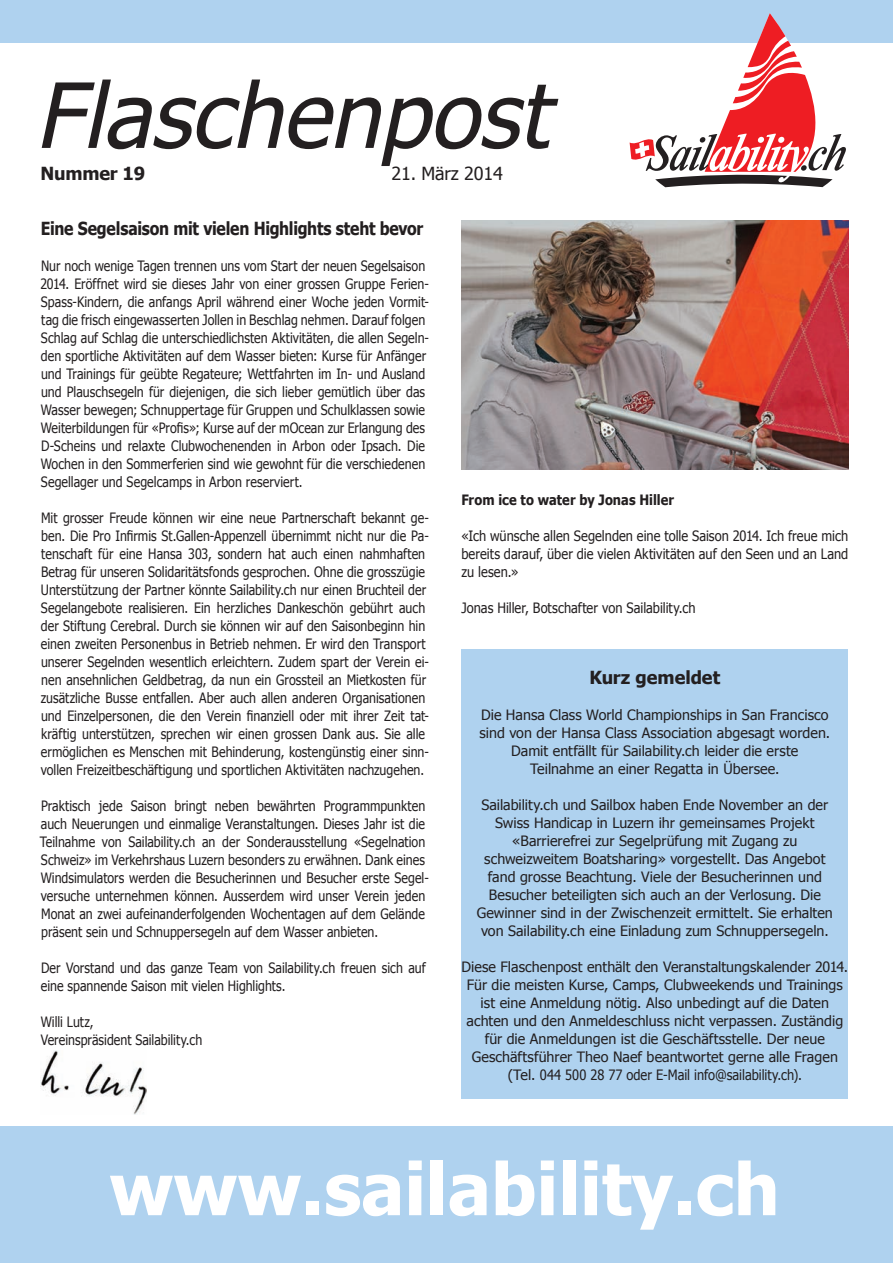
<style>
.page{position:relative;width:893px;height:1263px;background:#fff}
.page>*{position:absolute;margin:0;border:0;box-sizing:border-box;transform-origin:0 0}
.t1{font:italic 90px "Tahoma";color:#231f20}
.t2{font:700 72px "Tahoma";color:#fff}
.t3{font:700 18px "Tahoma";letter-spacing:-.01em;color:#231f20;scale:.87 1}
.t4{font:700 18px "Tahoma";letter-spacing:-.01em;color:#231f20}
.t5{font:18px "Tahoma";letter-spacing:-.01em;color:#231f20}
.t6{font:14.25px/18px "Tahoma";color:#231f20;scale:.87 1}
.t7{font:14.25px/18px "Tahoma";color:#231f20;text-align:center}
.t8{font:14.25px/18px "Tahoma";color:#231f20;text-align:justify;scale:.9 1}
.t9{font:700 14.25px "Tahoma";letter-spacing:.005em;color:#231f20;scale:.9 1}
</style>
<div class="page">
<div style="left:0;top:1126px;width:893px;height:137px;background:#afd2ef"></div>
<div style="left:0;top:0;width:893px;height:43px;background:#afd2ef"></div>
<svg style="left:630px;top:13px;width:216px;height:174px"></svg>
<div style="left:461px;top:649px;width:387px;height:449px;background:#afd2ef"></div>
<img style="left:40px;top:1050px;width:106px;height:64px">
<img style="left:461px;top:220px;width:387px;height:249px">
<h1 class="t1" style="left:35px;top:55px;width:538px">Flaschenpost</h1>
<p class="t4" style="left:40px;top:160px;width:106px">Nummer 19</p>
<p class="t5" style="left:392px;top:161px;width:113px">21. März 2014</p>
<p class="t3" style="left:41px;top:216px;width:441px">Eine Segelsaison mit vielen Highlights steht bevor</p>
<p class="t6" style="left:40px;top:256px;width:448px">Nur noch wenige Tagen trennen uns vom Start der neuen Segelsaison 2014. Eröffnet wird sie dieses Jahr von einer grossen Gruppe Ferien-Spass-Kindern, die anfangs April während einer Woche jeden Vormit&shy;tag die frisch eingewasserten Jollen in Beschlag nehmen. Darauf folgen Schlag auf Schlag die unterschiedlichsten Aktivitäten, die allen Segeln&shy;den sportliche Aktivitäten auf dem Wasser bieten: Kurse für Anfänger und Trainings für geübte Regateure; Wettfahrten im In- und Ausland und Plauschsegeln für diejenigen, die sich lieber gemütlich über das Wasser bewegen; Schnuppertage für Gruppen und Schulklassen sowie Weiterbildungen für «Profis»; Kurse auf der mOcean zur Erlangung des D-Scheins und relaxte Clubwochenenden in Arbon oder Ipsach. Die Wochen in den Sommerferien sind wie gewohnt für die verschiedenen Segellager und Segelcamps in Arbon reserviert.</p>
<p class="t6" style="left:41px;top:508px;width:448px">Mit grosser Freude können wir eine neue Partnerschaft bekannt ge&shy;ben. Die Pro Infirmis St.Gallen-Appenzell übernimmt nicht nur die Pa&shy;tenschaft für eine Hansa 303, sondern hat auch einen nahmhaften Betrag für unseren Solidaritätsfonds gesprochen. Ohne die grosszügie Unterstützung der Partner könnte Sailability.ch nur einen Bruchteil der Segelangebote realisieren. Ein herzliches Dankeschön gebührt auch der Stiftung Cerebral. Durch sie können wir auf den Saisonbeginn hin einen zweiten Personenbus in Betrieb nehmen. Er wird den Transport unserer Segelnden wesentlich erleichtern. Zudem spart der Verein ei&shy;nen ansehnlichen Geldbetrag, da nun ein Grossteil an Mietkosten für zusätzliche Busse entfallen. Aber auch allen anderen Organisationen und Einzelpersonen, die den Verein finanziell oder mit ihrer Zeit tat&shy;kräftig unterstützen, sprechen wir einen grossen Dank aus. Sie alle ermöglichen es Menschen mit Behinderung, kostengünstig einer sinn&shy;vollen Freizeitbeschäftigung und sportlichen Aktivitäten nachzugehen.</p>
<p class="t6" style="left:40px;top:796px;width:449px">Praktisch jede Saison bringt neben bewährten Programmpunkten auch Neuerungen und einmalige Veranstaltungen. Dieses Jahr ist die Teilnahme von Sailability.ch an der Sonderausstellung «Segelnation Schweiz» im Verkehrshaus Luzern besonders zu erwähnen. Dank eines Windsimulators werden die Besucherinnen und Besucher erste Segel&shy;versuche unternehmen können. Ausserdem wird unser Verein jeden Monat an zwei aufeinanderfolgenden Wochentagen auf dem Gelände präsent sein und Schnuppersegeln auf dem Wasser anbieten.</p>
<p class="t6" style="left:41px;top:958px;width:444px">Der Vorstand und das ganze Team von Sailability.ch freuen sich auf eine spannende Saison mit vielen Highlights.</p>
<p class="t6" style="left:41px;top:1012px;width:187px">Willi Lutz,<br>Vereinspräsident Sailability.ch</p>
<p class="t9" style="left:461px;top:489px;width:238px">From ice to water by Jonas Hiller</p>
<p class="t8" style="left:461px;top:526px;width:431px">«Ich wünsche allen Segelnden eine tolle Saison 2014. Ich freue mich bereits darauf, über die vielen Aktivitäten auf den Seen und an Land zu lesen.»</p>
<p class="t8" style="left:461px;top:598px;width:262px">Jonas Hiller, Botschafter von Sailability.ch</p>
<p class="t4" style="left:589px;top:665px;width:132px">Kurz gemeldet</p>
<p class="t7" style="left:479px;top:706px;width:352px">Die Hansa Class World Championships in San Francisco sind von der Hansa Class Association abgesagt worden.<br>Damit entfällt für Sailability.ch leider die erste Teilnahme an einer Regatta in Übersee.</p>
<p class="t7" style="left:477px;top:796px;width:358px">Sailability.ch und Sailbox haben Ende November an der Swiss Handicap in Luzern ihr gemeinsames Projekt «Barrierefrei zur Segelprüfung mit Zugang zu schweizweitem Boatsharing» vorgestellt. Das Angebot fand grosse Beachtung. Viele der Besucherinnen und Besucher beteiligten sich auch an der Verlosung. Die Gewinner sind in der Zwischenzeit ermittelt. Sie erhalten von Sailability.ch eine Einladung zum Schnuppersegeln.</p>
<p class="t7" style="left:461px;top:957px;width:388px">Diese Flaschenpost enthält den Veranstaltungskalender 2014.<br>Für die meisten Kurse, Camps, Clubweekends und Trainings ist eine Anmeldung nötig. Also unbedingt auf die Daten achten und den Anmeldeschluss nicht verpassen. Zuständig für die Anmeldungen ist die Geschäftsstelle. Der neue Geschäftsführer Theo Naef beantwortet gerne alle Fragen (Tel. 044 500 28 77 oder E-Mail info@sailability.ch).</p>
<h2 class="t2" style="left:109px;top:1138px;width:672px">www.sailability.ch</h2>
</div>
